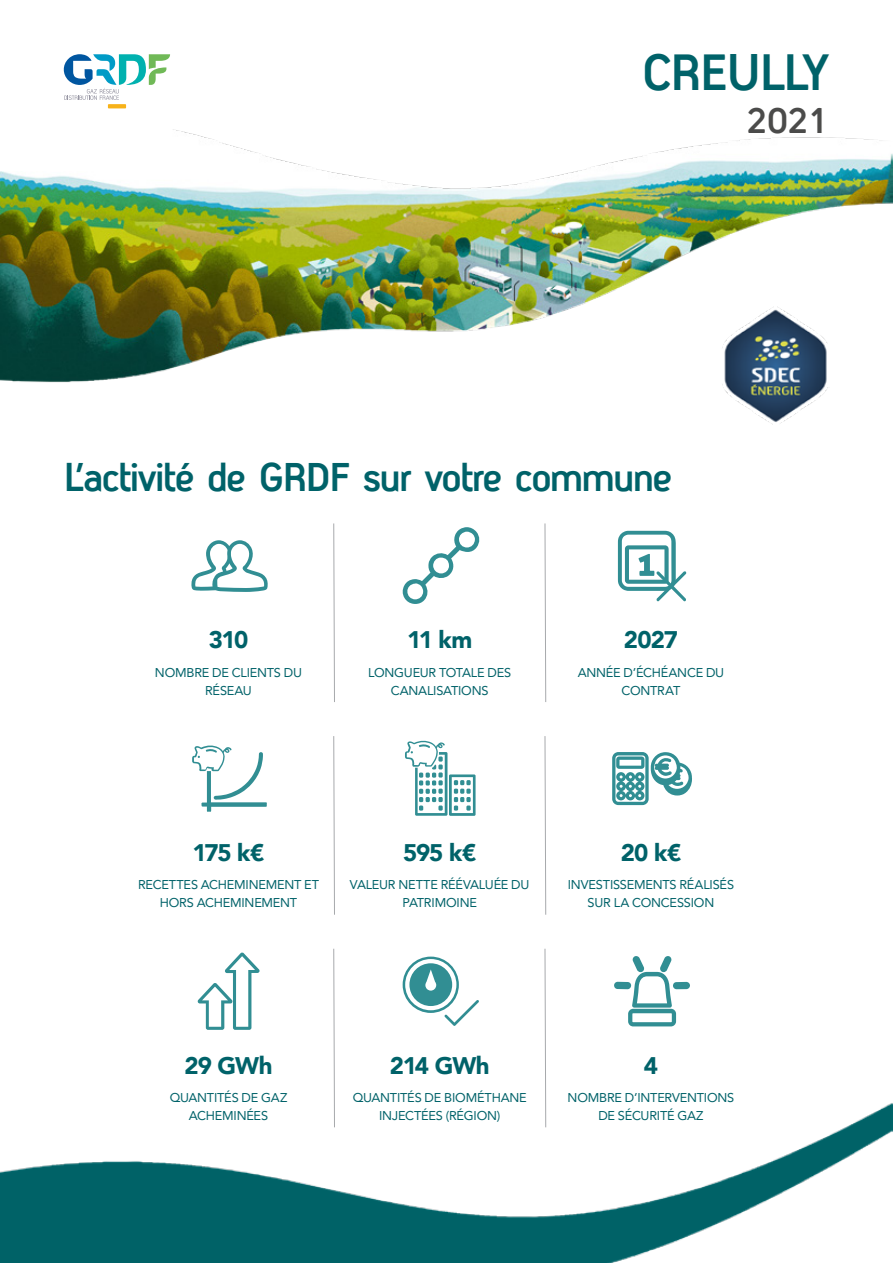
<style>
.page{position:relative;width:893px;height:1263px;background:#fff}
.page>*{position:absolute;margin:0;border:0;box-sizing:border-box;transform-origin:0 0}
.t1{font:700 49.5px "Antagometrica BTW01";letter-spacing:-.025em;color:#006269}
.t2{font:700 39px "Antagometrica BTW01";letter-spacing:-.03em;color:#006269}
.t3{font:700 34.5px "Antagometrica BTW01";color:#4b4b4a}
.t4{font:900 24px "Avenir";letter-spacing:-.045em;color:#006269}
.t5{font:12.75px/18px "Avenir";letter-spacing:-.015em;color:#006269;text-align:center}
</style>
<div class="page">
<img style="left:730px;top:394px;width:93px;height:31px">
<svg style="left:191px;top:540px;width:77px;height:52px"></svg>
<svg style="left:333px;top:523px;width:2px;height:179px"></svg>
<svg style="left:402px;top:527px;width:78px;height:77px"></svg>
<svg style="left:544px;top:523px;width:2px;height:179px"></svg>
<svg style="left:618px;top:531px;width:68px;height:70px"></svg>
<svg style="left:192px;top:745px;width:75px;height:67px"></svg>
<svg style="left:333px;top:736px;width:2px;height:179px"></svg>
<svg style="left:405px;top:740px;width:71px;height:76px"></svg>
<svg style="left:544px;top:736px;width:2px;height:179px"></svg>
<svg style="left:612px;top:752px;width:80px;height:53px"></svg>
<svg style="left:198px;top:952px;width:62px;height:78px"></svg>
<svg style="left:333px;top:948px;width:2px;height:152px"></svg>
<svg style="left:403px;top:956px;width:76px;height:70px"></svg>
<svg style="left:544px;top:948px;width:2px;height:152px"></svg>
<svg style="left:614px;top:956px;width:76px;height:70px"></svg>
<svg style="left:108px;top:104px;width:18px;height:4px"></svg>
<svg style="left:63px;top:54px;width:107px;height:46px"></svg>
<img style="left:0;top:1100px;width:893px;height:163px">
<img style="left:0;top:130px;width:893px;height:264px">
<h1 class="t1" style="left:642px;top:42px;width:188px">CREULLY</h1>
<h3 class="t3" style="left:747px;top:100px;width:84px">2021</h3>
<h2 class="t2" style="left:64px;top:454px;width:610px">L’activité de GRDF sur votre commune</h2>
<h3 class="t4" style="left:209px;top:619px;width:41px">310</h3>
<p class="t5" style="left:155px;top:663px;width:149px">NOMBRE DE CLIENTS DU<br>RÉSEAU</p>
<h3 class="t4" style="left:407px;top:619px;width:67px">11 km</h3>
<p class="t5" style="left:368px;top:663px;width:145px">LONGUEUR TOTALE DES<br>CANALISATIONS</p>
<h3 class="t4" style="left:624px;top:619px;width:56px">2027</h3>
<p class="t5" style="left:578px;top:663px;width:148px">ANNÉE D’ÉCHÉANCE DU<br>CONTRAT</p>
<h3 class="t4" style="left:193px;top:832px;width:73px">175 k€</h3>
<p class="t5" style="left:138px;top:875px;width:182px">RECETTES ACHEMINEMENT ET<br>HORS ACHEMINEMENT</p>
<h3 class="t4" style="left:403px;top:832px;width:74px">595 k€</h3>
<p class="t5" style="left:350px;top:875px;width:181px">VALEUR NETTE RÉÉVALUÉE DU<br>PATRIMOINE</p>
<h3 class="t4" style="left:621px;top:832px;width:62px">20 k€</h3>
<p class="t5" style="left:568px;top:875px;width:168px">INVESTISSEMENTS RÉALISÉS<br>SUR LA CONCESSION</p>
<h3 class="t4" style="left:185px;top:1044px;width:89px">29 GWh</h3>
<p class="t5" style="left:170px;top:1088px;width:119px">QUANTITÉS DE GAZ<br>ACHEMINÉES</p>
<h3 class="t4" style="left:390px;top:1044px;width:101px">214 GWh</h3>
<p class="t5" style="left:353px;top:1088px;width:176px">QUANTITÉS DE BIOMÉTHANE<br>INJECTÉES (RÉGION)</p>
<h3 class="t4" style="left:644px;top:1044px;width:16px">4</h3>
<p class="t5" style="left:568px;top:1088px;width:168px">NOMBRE D’INTERVENTIONS<br>DE SÉCURITÉ GAZ</p>
</div>
